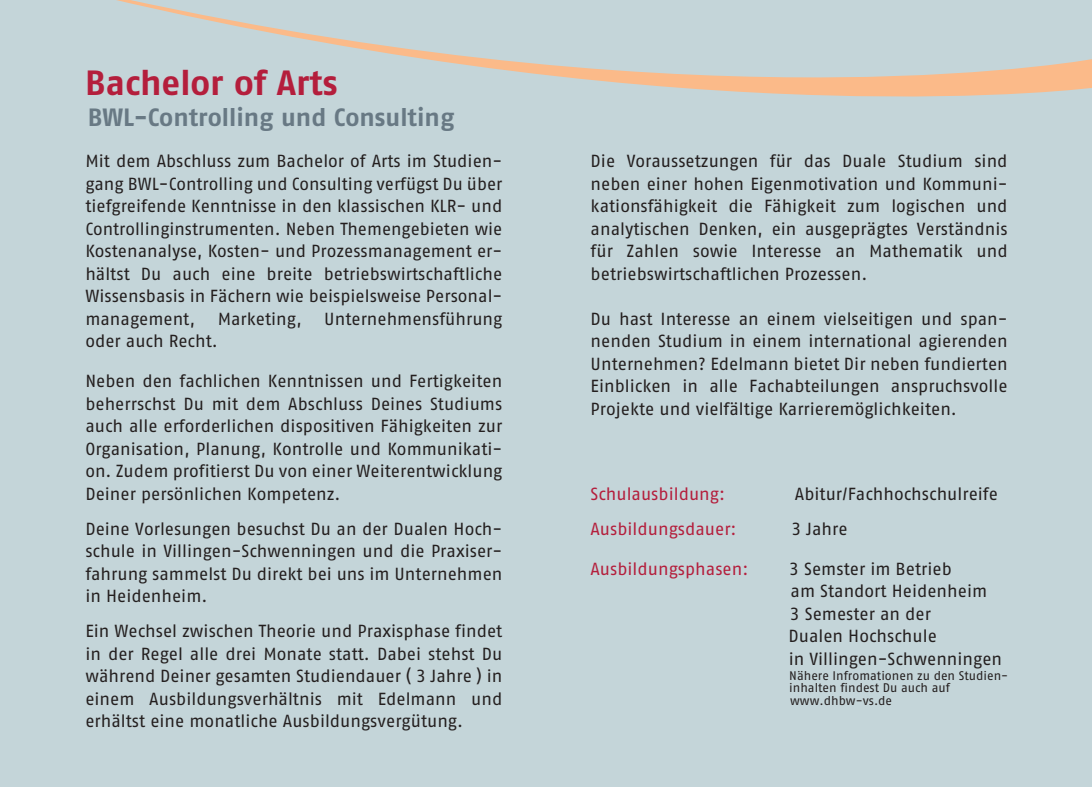
<style>
.page{position:relative;width:1092px;height:787px;background:#fff}
.page>*{position:absolute;margin:0;border:0;box-sizing:border-box;transform-origin:0 0}
.t1{font:35px "Edel Fago No Bold Tf";color:#b41e3c}
.t2{font:25px "Edel Fago No Bold Tf";color:#687984}
.t3{font:17.5px/22.5px "Edel Fago No Regular Tf";color:#241f1f;text-align:justify}
.t4{font:17.5px "Edel Fago No Regular Tf";color:#b41e3c}
.t5{font:12.5px/12.5px "Edel Fago No Regular Tf";color:#241f1f}
</style>
<div class="page">
<div style="left:0;top:1px;width:1091px;height:786px;background:#c4d5d9"></div>
<svg style="left:0;top:0;width:1091px;height:97px"></svg>
<h1 class="t1" style="left:85px;top:62px;width:254px">Bachelor of Arts</h1>
<h2 class="t2" style="left:88px;top:102px;width:368px">BWL-Controlling und Consulting</h2>
<p class="t3" style="left:85px;top:149px;width:418px">Mit dem Abschluss zum Bachelor of Arts im Studien&shy;gang BWL-Controlling und Consulting verfügst Du über tiefgreifende Kenntnisse in den klassischen KLR- und Controllinginstrumenten. Neben Themengebieten wie Kostenanalyse, Kosten- und Prozessmanagement er&shy;hältst Du auch eine breite betriebswirtschaftliche Wissensbasis in Fächern wie beispielsweise Personal&shy;management,</p>
<p class="t3" style="left:218px;top:307px;width:86px">Marketing,</p>
<p class="t3" style="left:324px;top:307px;width:179px">Unternehmensführung</p>
<p class="t3" style="left:85px;top:329px;width:134px">oder auch Recht.</p>
<p class="t3" style="left:85px;top:369px;width:418px">Neben den fachlichen Kenntnissen und Fertigkeiten beherrschst Du mit dem Abschluss Deines Studiums auch alle erforderlichen dispositiven Fähigkeiten zur Organisation, Planung, Kontrolle und Kommunikati&shy;on. Zudem profitierst Du von einer Weiterentwicklung Deiner persönlichen Kompetenz.</p>
<p class="t3" style="left:85px;top:517px;width:418px">Deine Vorlesungen besuchst Du an der Dualen Hoch&shy;schule in Villingen-Schwenningen und die Praxiser&shy;fahrung sammelst Du direkt bei uns im Unternehmen in Heidenheim.</p>
<p class="t3" style="left:85px;top:619px;width:418px">Ein Wechsel zwischen Theorie und Praxisphase findet in der Regel alle drei Monate statt. Dabei stehst Du während Deiner gesamten Studiendauer ( 3 Jahre ) in einem Ausbildungsverhältnis mit Edelmann und erhältst eine monatliche Ausbildungsvergütung.</p>
<p class="t3" style="left:590px;top:150px;width:418px">Die Voraussetzungen für das Duale Studium sind neben einer hohen Eigenmotivation und Kommuni&shy;kationsfähigkeit die Fähigkeit zum logischen und analytischen Denken, ein ausgeprägtes Verständnis für Zahlen sowie Interesse an Mathematik und betriebswirtschaftlichen Prozessen.</p>
<p class="t3" style="left:590px;top:307px;width:418px">Du hast Interesse an einem vielseitigen und span&shy;nenden Studium in einem international agierenden Unternehmen? Edelmann bietet Dir neben fundierten Einblicken in alle Fachabteilungen anspruchsvolle Projekte und vielfältige Karrieremöglichkeiten.</p>
<p class="t4" style="left:590px;top:484px;width:136px">Schulausbildung:</p>
<p class="t3" style="left:794px;top:482px;width:204px">Abitur/Fachhochschulreife</p>
<p class="t4" style="left:590px;top:519px;width:148px">Ausbildungsdauer:</p>
<p class="t3" style="left:791px;top:517px;width:58px">3 Jahre</p>
<p class="t4" style="left:590px;top:559px;width:159px">Ausbildungsphasen:</p>
<p class="t3" style="left:788px;top:557px;width:215px;text-align:left">3 Semster im Betrieb<br>am Standort Heidenheim<br>3 Semester an der<br>Dualen Hochschule<br>in Villingen-Schwenningen</p>
<p class="t5" style="left:789px;top:669px;width:220px">Nähere Infromationen zu den Studien&shy;inhalten findest Du auch auf www.dhbw-vs.de</p>
</div>
